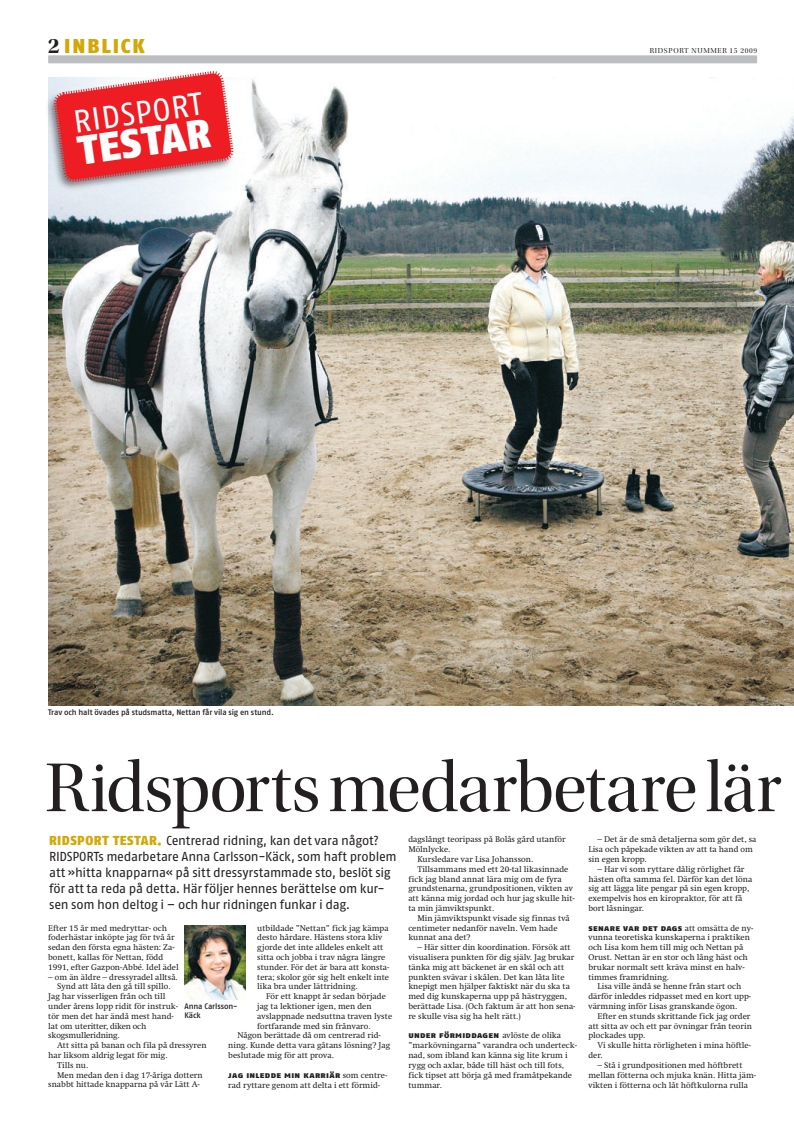
<style>
.page{position:relative;width:794px;height:1126px;background:#fff}
.page>*{position:absolute;margin:0;border:0;box-sizing:border-box;transform-origin:0 0}
.t1{font:72px "Utopia Std Disp";letter-spacing:.01em;color:#231f20}
.t2{font:900 40.7px "Fago OT";color:#fff}
.t3{font:31.9px "Fago OT";color:#fff}
.t4{font:900 20px "Fago OT";color:#d2a808}
.t5{font:13px/16px "Fago OT";letter-spacing:-.02em;color:#231f20}
.t6{font:8.5px/9.8px "Swift LT Std";color:#231f20}
.t7{font:900 8.5px "Fago OT";letter-spacing:.035em;color:#231f20}
.t8{font:8.5px "Swift LT Std";letter-spacing:-.02em;color:#231f20}
.t9{font:500 8px/9px "Fago OT";letter-spacing:-.01em;color:#231f20}
.t10{font:7.5px "Utopia Std Disp";letter-spacing:.09em;color:#231f20}
.s1{font-family:"Utopia Std Bold Disp";font-weight:400;font-size:22px;color:#231f20}
.s2{font-weight:900;color:#d2a808}
.s3{font-family:"Swift LT Std";font-weight:400}
</style>
<div class="page">
<div style="left:48px;top:55px;width:709px;height:8px;background:#bcbdc0"></div>
<img style="left:48px;top:77px;width:746px;height:628px">
<div style="left:44px;top:69px;width:191px;height:123px;background:#231f20;opacity:.55"></div>
<svg style="left:53px;top:70px;width:181px;height:113px;background:#e95459"></svg>
<img style="left:184px;top:925px;width:61px;height:74px">
<h3 class="t4" style="left:48px;top:34px;width:98px"><span class="s1">2</span> inblick</h3>
<p class="t10" style="left:650px;top:46px;width:109px">Ridsport nummer 15 2009</p>
<h3 class="t3" style="left:71px;top:103px;width:131px;rotate:-8deg">RIDSPORT</h3>
<h2 class="t2" style="left:74px;top:127px;width:26px;rotate:-8deg">TESTAR</h2>
<p class="t9" style="left:48px;top:708px;width:227px">Trav och halt övades på studsmatta, Nettan får vila sig en stund.</p>
<h1 class="t1" style="left:45px;top:749px;width:737px">Ridsports medarbetare lär</h1>
<p class="t5" style="left:49px;top:832px;width:349px"><span class="s2">ridsport testar.</span> Centrerad ridning, kan det vara något?<br>RIDSPORTs medarbetare Anna Carlsson-Käck, som haft problem att »hitta knapparna« på sitt dressyrstammade sto, beslöt sig för att ta reda på detta. Här följer hennes berättelse om kur&shy;sen som hon deltog i – och hur ridningen funkar i dag.</p>
<p class="t6" style="left:408px;top:834px;width:159px">dagslångt teoripass på Bolås gård utanför</p>
<p class="t6" style="left:408px;top:844px;width:44px">Mölnlycke.</p>
<p class="t6" style="left:417px;top:854px;width:117px">Kursledare var Lisa Johansson.</p>
<p class="t6" style="left:417px;top:864px;width:152px">Tillsammans med ett 20-tal likasinnade</p>
<p class="t6" style="left:408px;top:873px;width:155px">fick jag bland annat lära mig om de fyra</p>
<p class="t6" style="left:408px;top:883px;width:166px">grundstenarna, grundpositionen, vikten av</p>
<p class="t6" style="left:408px;top:893px;width:168px">att känna mig jordad och hur jag skulle hit-</p>
<p class="t6" style="left:408px;top:903px;width:88px">ta min jämviktspunkt.</p>
<p class="t6" style="left:417px;top:913px;width:154px">Min jämviktspunkt visade sig finnas två</p>
<p class="t6" style="left:408px;top:922px;width:151px">centimeter nedanför naveln. Vem hade</p>
<p class="t6" style="left:408px;top:932px;width:64px">kunnat ana det?</p>
<p class="t6" style="left:408px;top:942px;width:169px;text-indent:9px">– Här sitter din koordination. Försök att visualisera punkten för dig själv. Jag brukar tänka mig att bäckenet är en skål och att punkten svävar i skålen. Det kan låta lite knepigt men hjälper faktiskt när du ska ta med dig kunskaperna upp på hästryggen, berättade Lisa. (Och faktum är att hon sena&shy;re skulle visa sig ha helt rätt.)</p>
<p class="t7" style="left:408px;top:1030px;width:154px">Under förmiddagen <span class="s3">avlöste de olika</span></p>
<p class="t6" style="left:408px;top:1040px;width:170px">”markövningarna” varandra och underteck&shy;nad, som ibland kan känna sig lite krum i rygg och axlar, både till häst och till fots, fick tipset att börja gå med framåtpekande tummar.</p>
<p class="t6" style="left:588px;top:834px;width:170px;text-indent:9px">– Det är de små detaljerna som gör det, sa<br>Lisa och påpekade vikten av att ta hand om sin egen kropp.</p>
<p class="t6" style="left:588px;top:864px;width:165px;text-indent:9px">– Har vi som ryttare dålig rörlighet får hästen ofta samma fel. Därför kan det löna sig att lägga lite pengar på sin egen kropp, exempelvis hos en kiropraktor, för att få bort låsningar.</p>
<p class="t7" style="left:588px;top:922px;width:166px">Senare var det dags <span class="s3">att omsätta de ny-</span></p>
<p class="t6" style="left:588px;top:932px;width:163px">vunna teoretiska kunskaperna i praktiken och Lisa kom hem till mig och Nettan på Orust. Nettan är en stor och lång häst och brukar normalt sett kräva minst en halv&shy;timmes framridning.</p>
<p class="t6" style="left:588px;top:981px;width:164px;text-indent:9px">Lisa ville ändå se henne från start och därför inleddes ridpasset med en kort upp&shy;värmning inför Lisas granskande ögon.</p>
<p class="t6" style="left:588px;top:1011px;width:165px;text-indent:9px">Efter en stunds skrittande fick jag order att sitta av och ett par övningar från teorin plockades upp.</p>
<p class="t6" style="left:588px;top:1040px;width:164px;text-indent:9px">Vi skulle hitta rörligheten i mina höftle&shy;der.</p>
<p class="t6" style="left:588px;top:1060px;width:169px;text-indent:9px">– Stå i grundpositionen med höftbrett mellan fötterna och mjuka knän. Hitta jäm&shy;vikten i fötterna och låt höftkulorna rulla</p>
<p class="t6" style="left:48px;top:922px;width:132px">Efter 15 år med medryttar- och foderhästar inköpte jag för två år sedan den första egna hästen: Za&shy;bonett, kallas för Nettan, född<br>1991, efter Gazpon-Abbé. Idel ädel</p>
<p class="t6" style="left:48px;top:971px;width:131px">– om än äldre – dressyradel alltså.</p>
<p class="t6" style="left:57px;top:981px;width:115px">Synd att låta den gå till spillo.</p>
<p class="t6" style="left:48px;top:991px;width:119px">Jag har visserligen från och till</p>
<p class="t6" style="left:48px;top:1001px;width:131px">under årens lopp ridit för instruk-</p>
<p class="t6" style="left:48px;top:1011px;width:127px">tör men det har ändå mest hand-</p>
<p class="t8" style="left:48px;top:1021px;width:100px">lat om uteritter, diken och</p>
<p class="t8" style="left:48px;top:1030px;width:73px">skogsmulleridning.</p>
<p class="t6" style="left:57px;top:1040px;width:151px">Att sitta på banan och fila på dressyren</p>
<p class="t6" style="left:48px;top:1050px;width:121px">har liksom aldrig legat för mig.</p>
<p class="t6" style="left:57px;top:1060px;width:33px">Tills nu.</p>
<p class="t6" style="left:57px;top:1069px;width:147px">Men medan den i dag 17-åriga dottern</p>
<p class="t6" style="left:48px;top:1079px;width:153px">snabbt hittade knapparna på vår Lätt A-</p>
<p class="t6" style="left:257px;top:922px;width:134px">utbildade ”Nettan” fick jag kämpa desto hårdare. Hästens stora kliv gjorde det inte alldeles enkelt att sitta och jobba i trav några längre stunder. För det är bara att konsta&shy;tera; skolor gör sig helt enkelt inte lika bra under lättridning.</p>
<p class="t6" style="left:266px;top:991px;width:121px">För ett knappt år sedan började</p>
<p class="t6" style="left:257px;top:1001px;width:116px">jag ta lektioner igen, men den</p>
<p class="t6" style="left:257px;top:1011px;width:136px">avslappnade nedsuttna traven lyste</p>
<p class="t6" style="left:257px;top:1020px;width:115px">fortfarande med sin frånvaro.</p>
<p class="t6" style="left:237px;top:1030px;width:145px">Någon berättade då om centrerad rid-</p>
<p class="t6" style="left:228px;top:1040px;width:163px">ning. Kunde detta vara gåtans lösning? Jag</p>
<p class="t6" style="left:228px;top:1050px;width:107px">beslutade mig för att prova.</p>
<p class="t7" style="left:228px;top:1069px;width:161px">Jag inledde min karriär <span class="s3">som centre-</span></p>
<p class="t6" style="left:228px;top:1079px;width:153px">rad ryttare genom att delta i ett förmid-</p>
<p class="t9" style="left:184px;top:1001px;width:55px">Anna Carlsson-<br>Käck</p>
</div>
